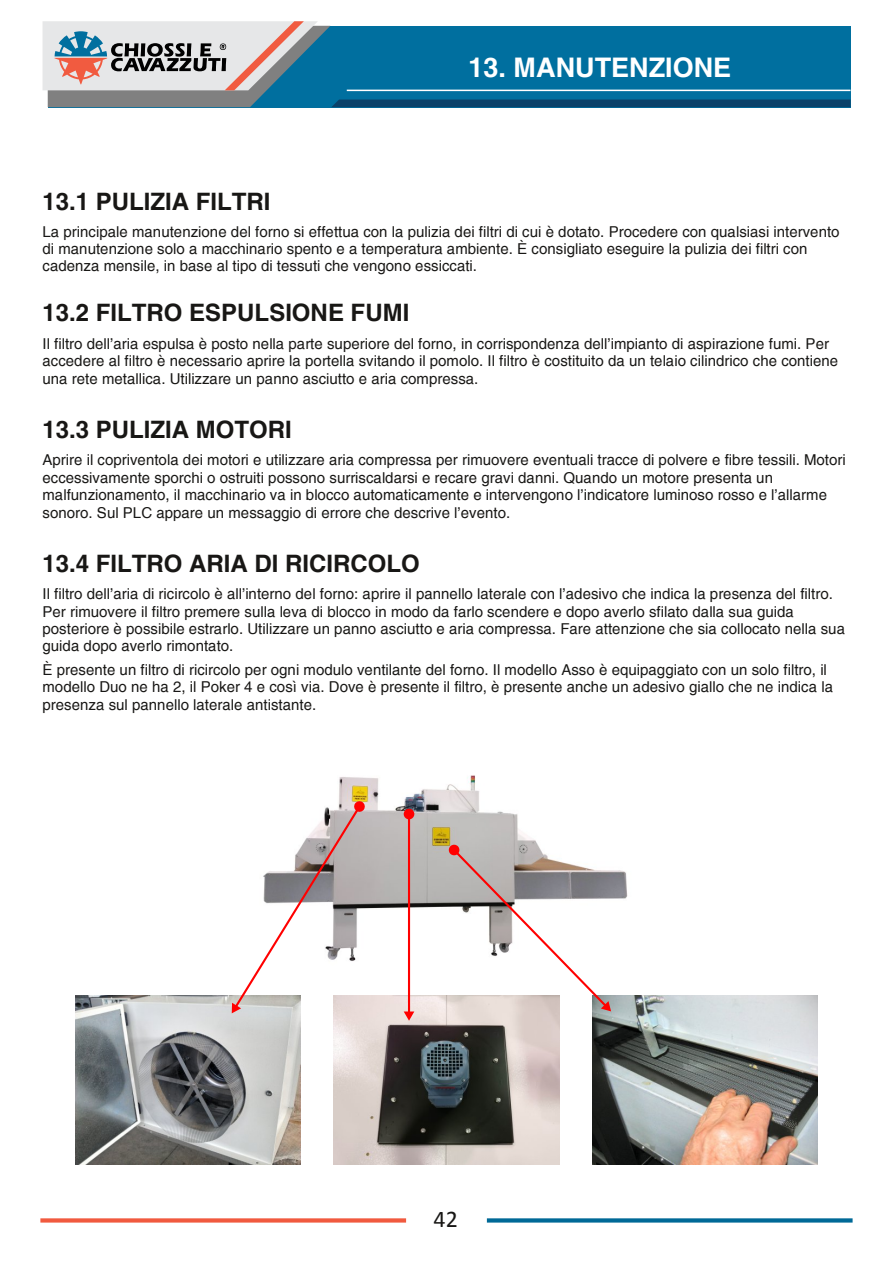
<style>
.page{position:relative;width:893px;height:1263px;background:#fff}
.page>*{position:absolute;margin:0;border:0;box-sizing:border-box;transform-origin:0 0}
.t1{font:700 27px "Helvetica";color:#fff}
.t2{font:700 24px "Helvetica";letter-spacing:.005em;color:#181715}
.t3{font:24px "Calibri";color:#181715}
.t4{font:15px/17.4px "Helvetica";letter-spacing:.005em;color:#181715}
</style>
<div class="page">
<svg style="left:489px;top:1218px;width:361px;height:4px"></svg>
<svg style="left:43px;top:1218px;width:361px;height:4px"></svg>
<svg style="left:43px;top:21px;width:807px;height:86px;background:#4588a7"></svg>
<img style="left:339px;top:775px;width:289px;height:202px">
<img style="left:75px;top:995px;width:226px;height:169px">
<img style="left:334px;top:995px;width:225px;height:169px">
<img style="left:592px;top:995px;width:225px;height:169px">
<svg style="left:227px;top:799px;width:140px;height:217px"></svg>
<hr style="left:408px;top:814px;width:2px;height:200px;background:#f00">
<div style="left:404px;top:809px;width:10px;height:10px;background:#f00;border-radius:50%"></div>
<svg style="left:404px;top:1011px;width:10px;height:10px"></svg>
<svg style="left:447px;top:842px;width:168px;height:173px"></svg>
<h1 class="t1" style="left:469px;top:51px;width:264px">13. MANUTENZIONE</h1>
<h2 class="t2" style="left:43px;top:187px;width:230px">13.1 PULIZIA FILTRI</h2>
<p class="t4" style="left:43px;top:223px;width:799px">La principale manutenzione del forno si effettua con la pulizia dei filtri di cui è dotato. Procedere con qualsiasi intervento di manutenzione solo a macchinario spento e a temperatura ambiente. È consigliato eseguire la pulizia dei filtri con cadenza mensile, in base al tipo di tessuti che vengono essiccati.</p>
<h2 class="t2" style="left:43px;top:298px;width:368px">13.2 FILTRO ESPULSIONE FUMI</h2>
<p class="t4" style="left:43px;top:335px;width:797px">Il filtro dell’aria espulsa è posto nella parte superiore del forno, in corrispondenza dell’impianto di aspirazione fumi. Per accedere al filtro è necessario aprire la portella svitando il pomolo. Il filtro è costituito da un telaio cilindrico che contiene una rete metallica. Utilizzare un panno asciutto e aria compressa.</p>
<h2 class="t2" style="left:43px;top:415px;width:251px">13.3 PULIZIA MOTORI</h2>
<p class="t4" style="left:43px;top:451px;width:805px">Aprire il copriventola dei motori e utilizzare aria compressa per rimuovere eventuali tracce di polvere e fibre tessili. Motori eccessivamente sporchi o ostruiti possono surriscaldarsi e recare gravi danni. Quando un motore presenta un malfunzionamento, il macchinario va in blocco automaticamente e intervengono l’indicatore luminoso rosso e l’allarme sonoro. Sul PLC appare un messaggio di errore che descrive l’evento.</p>
<h2 class="t2" style="left:43px;top:548px;width:379px">13.4 FILTRO ARIA DI RICIRCOLO</h2>
<p class="t4" style="left:43px;top:585px;width:804px">Il filtro dell’aria di ricircolo è all’interno del forno: aprire il pannello laterale con l’adesivo che indica la presenza del filtro.<br>Per rimuovere il filtro premere sulla leva di blocco in modo da farlo scendere e dopo averlo sfilato dalla sua guida posteriore è possibile estrarlo. Utilizzare un panno asciutto e aria compressa. Fare attenzione che sia collocato nella sua guida dopo averlo rimontato.</p>
<p class="t4" style="left:43px;top:661px;width:792px">È presente un filtro di ricircolo per ogni modulo ventilante del forno. Il modello Asso è equipaggiato con un solo filtro, il modello Duo ne ha 2, il Poker 4 e così via. Dove è presente il filtro, è presente anche un adesivo giallo che ne indica la presenza sul pannello laterale antistante.</p>
<h2 class="t3" style="left:433px;top:1209px;width:26px">42</h2>
</div>
